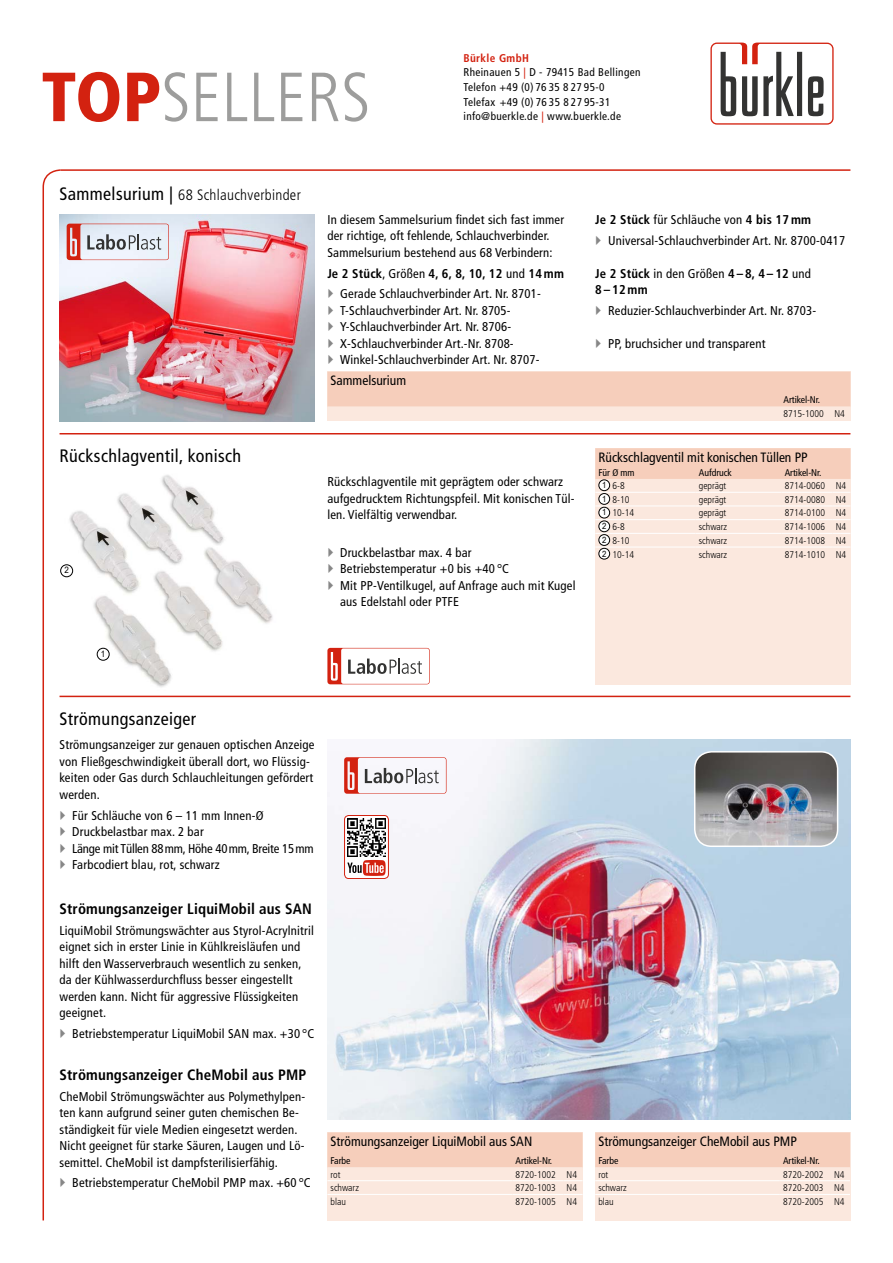
<style>
.page{position:relative;width:893px;height:1263px;background:#fff}
.page>*{position:absolute;margin:0;border:0;box-sizing:border-box;transform-origin:0 0}
.t1{font:300 condensed 69.45px "Frutiger";color:#9d9d9c}
.t2{font:condensed 18px "Frutiger";letter-spacing:.02em;color:#000}
.t3{font:700 condensed 15px "Frutiger";letter-spacing:.01em;color:#000}
.t4{font:300 condensed 15px "Frutiger";letter-spacing:.02em;color:#000}
.t5{font:condensed 13.5px "Frutiger";color:#000}
.t6{font:condensed 12.75px/16.5px "Frutiger";letter-spacing:.015em;color:#000}
.t7{font:700 condensed 12.75px/16.5px "Frutiger";letter-spacing:.015em;color:#000}
.t8{font:condensed 11.25px/14.7px "Frutiger";letter-spacing:.03em;color:#000}
.t9{font:300 condensed 9.75px "Frutiger";color:#000}
.t10{font:condensed 9.75px "Frutiger";letter-spacing:-.005em;color:#000}
.t11{font:8.7px "Arial Narrow";color:#000;scale:1.11 1}
.t12{font:8.55px/13.6px "Arial Narrow";color:#000;text-align:justify;scale:1.11 1}
.s1{font-weight:900;color:#d32210}
.s2{font-weight:400;font-size:18px}
.s3{font-weight:700;color:#d32210}
.s4{color:#d32210}
.s5{font-weight:700}
.s6{font-weight:400}
</style>
<div class="page">
<img style="left:327px;top:740px;width:523px;height:380px">
<hr style="left:60px;top:169px;width:790px;height:2px;background:#d32210">
<hr style="left:60px;top:433px;width:790px;height:1px;background:#d32210">
<hr style="left:60px;top:696px;width:790px;height:1px;background:#d32210">
<img style="left:169px;top:214px;width:146px;height:207px">
<img style="left:169px;top:475px;width:104px;height:208px">
<svg style="left:327px;top:648px;width:103px;height:36px"></svg>
<svg style="left:344px;top:757px;width:102px;height:37px"></svg>
<svg style="left:710px;top:43px;width:124px;height:82px"></svg>
<img style="left:695px;top:752px;width:143px;height:94px">
<div style="left:694px;top:751px;width:144px;height:96px;border:2px solid #fff;border-radius:17px"></div>
<div style="left:345px;top:815px;width:43px;height:63px;background:#fff;border-radius:4px"></div>
<div style="left:344px;top:815px;width:45px;height:64px;border:1px solid #d32210;border-radius:4px"></div>
<svg style="left:347px;top:860px;width:39px;height:16px"></svg>
<img style="left:347px;top:818px;width:39px;height:38px">
<div style="left:327px;top:372px;width:523px;height:49px;background:#fbe8de"></div>
<div style="left:327px;top:372px;width:523px;height:35px;background:#f6cebb"></div>
<div style="left:595px;top:448px;width:255px;height:237px;background:#fbe8de"></div>
<svg style="left:595px;top:448px;width:255px;height:112px"></svg>
<div style="left:599px;top:480px;width:11px;height:11px;background:#fff;border-radius:50%"></div>
<div style="left:598px;top:479px;width:12px;height:12px;border:1px solid #000;border-radius:50%"></div>
<div style="left:599px;top:493px;width:11px;height:11px;background:#fff;border-radius:50%"></div>
<div style="left:598px;top:493px;width:12px;height:12px;border:1px solid #000;border-radius:50%"></div>
<div style="left:599px;top:507px;width:11px;height:11px;background:#fff;border-radius:50%"></div>
<div style="left:598px;top:507px;width:12px;height:11px;border:1px solid #000;border-radius:50%"></div>
<div style="left:599px;top:521px;width:11px;height:11px;background:#fff;border-radius:50%"></div>
<div style="left:598px;top:521px;width:12px;height:11px;border:1px solid #000;border-radius:50%"></div>
<div style="left:599px;top:535px;width:11px;height:10px;background:#fff;border-radius:50%"></div>
<div style="left:598px;top:534px;width:12px;height:12px;border:1px solid #000;border-radius:50%"></div>
<div style="left:599px;top:548px;width:11px;height:11px;background:#fff;border-radius:50%"></div>
<div style="left:598px;top:548px;width:12px;height:11px;border:1px solid #000;border-radius:50%"></div>
<div style="left:327px;top:1132px;width:256px;height:88px;background:#fbe8de"></div>
<svg style="left:327px;top:1132px;width:256px;height:63px"></svg>
<div style="left:595px;top:1132px;width:255px;height:88px;background:#fbe8de"></div>
<svg style="left:595px;top:1132px;width:255px;height:63px"></svg>
<svg style="left:42px;top:169px;width:127px;height:1052px"></svg>
<h1 class="t1" style="left:42px;top:58px;width:330px"><span class="s1">TOP</span>SELLERS</h1>
<p class="t4" style="left:60px;top:186px;width:243px"><span class="s2">Sammelsurium |</span> 68 Schlauchverbinder</p>
<p class="t8" style="left:463px;top:50px;width:178px"><span class="s3">Bürkle GmbH<br></span>Rheinauen 5 <span class="s4">|</span> D - 79415 Bad Bellingen<br>Telefon +49 (0) 76 35 8 27 95-0<br>Telefax +49 (0) 76 35 8 27 95-31 info@buerkle.de <span class="s4">|</span> www.buerkle.de</p>
<h2 class="t2" style="left:60px;top:445px;width:183px">Rückschlagventil, konisch</h2>
<p class="t11" style="left:64px;top:564px;width:6px">2</p>
<p class="t11" style="left:101px;top:647px;width:6px">1</p>
<p class="t6" style="left:327px;top:211px;width:238px">In diesem Sammelsurium findet sich fast immer der richtige, oft fehlende, Schlauchverbinder.<br>Sammelsurium bestehend aus 68 Verbindern:</p>
<p class="t6" style="left:340px;top:263px;width:225px;line-height:20.7px;text-indent:-13px"><span class="s5">Je 2 Stück</span>, Größen <span class="s5">4, 6, 8, 10, 12</span> und <span class="s5">14mm<br></span>Gerade Schlauchverbinder Art. Nr. 8701-</p>
<p class="t6" style="left:340px;top:302px;width:201px">T-Schlauchverbinder Art. Nr. 8705- Y-Schlauchverbinder Art. Nr. 8706- X-Schlauchverbinder Art.-Nr. 8708- Winkel-Schlauchverbinder Art. Nr. 8707-</p>
<p class="t5" style="left:331px;top:372px;width:77px">Sammelsurium</p>
<p class="t6" style="left:327px;top:473px;width:249px">Rückschlagventile mit geprägtem oder schwarz aufgedrucktem Richtungspfeil. Mit konischen Tül&shy;len. Vielfältig verwendbar.</p>
<p class="t6" style="left:340px;top:544px;width:237px">Druckbelastbar max. 4 bar<br>Betriebstemperatur +0 bis +40 °C<br>Mit PP-Ventilkugel, auf Anfrage auch mit Kugel aus Edelstahl oder PTFE</p>
<p class="t6" style="left:608px;top:209px;width:239px;line-height:20.7px;text-indent:-13px"><span class="s5">Je 2 Stück</span> für Schläuche von <span class="s5">4 bis 17mm<br></span>Universal-Schlauchverbinder Art. Nr. 8700-0417</p>
<p class="t7" style="left:595px;top:265px;width:217px">Je 2 Stück <span class="s6">in den Größen</span> 4 – 8, 4 – 12 <span class="s6">und<br></span>8–12mm</p>
<p class="t6" style="left:608px;top:302px;width:210px">Reduzier-Schlauchverbinder Art. Nr. 8703-</p>
<p class="t6" style="left:608px;top:335px;width:159px">PP, bruchsicher und transparent</p>
<p class="t10" style="left:783px;top:394px;width:38px">Artikel-Nr.</p>
<p class="t9" style="left:783px;top:408px;width:63px">8715-1000 N4</p>
<p class="t5" style="left:598px;top:449px;width:211px">Rückschlagventil mit konischen Tüllen PP</p>
<p class="t10" style="left:598px;top:467px;width:38px">Für Ø mm</p>
<p class="t10" style="left:699px;top:467px;width:35px">Aufdruck</p>
<p class="t10" style="left:785px;top:467px;width:38px">Artikel-Nr.</p>
<p class="t9" style="left:613px;top:480px;width:14px">6-8</p>
<p class="t9" style="left:699px;top:480px;width:29px">geprägt</p>
<p class="t9" style="left:785px;top:480px;width:63px">8714-0060 N4</p>
<p class="t9" style="left:613px;top:494px;width:18px">8-10</p>
<p class="t9" style="left:699px;top:494px;width:29px">geprägt</p>
<p class="t9" style="left:785px;top:494px;width:63px">8714-0080 N4</p>
<p class="t9" style="left:613px;top:507px;width:23px">10-14</p>
<p class="t9" style="left:699px;top:507px;width:29px">geprägt</p>
<p class="t9" style="left:785px;top:507px;width:63px">8714-0100 N4</p>
<p class="t9" style="left:613px;top:521px;width:14px">6-8</p>
<p class="t9" style="left:699px;top:521px;width:30px">schwarz</p>
<p class="t9" style="left:785px;top:521px;width:63px">8714-1006 N4</p>
<p class="t9" style="left:613px;top:535px;width:18px">8-10</p>
<p class="t9" style="left:699px;top:535px;width:30px">schwarz</p>
<p class="t9" style="left:785px;top:535px;width:63px">8714-1008 N4</p>
<p class="t9" style="left:613px;top:549px;width:23px">10-14</p>
<p class="t9" style="left:699px;top:549px;width:30px">schwarz</p>
<p class="t9" style="left:785px;top:549px;width:63px">8714-1010 N4</p>
<p class="t12" style="left:602px;top:478px;width:5px">1<br>1<br>1<br>2<br>2<br>2</p>
<h2 class="t2" style="left:60px;top:708px;width:138px">Strömungsanzeiger</h2>
<p class="t6" style="left:60px;top:737px;width:257px">Strömungsanzeiger zur genauen optischen Anzeige von Fließgeschwindigkeit überall dort, wo Flüssig&shy;keiten oder Gas durch Schlauchleitungen gefördert werden.</p>
<p class="t6" style="left:72px;top:807px;width:243px">Für Schläuche von 6 – 11 mm Innen-Ø Druckbelastbar max. 2 bar<br>Länge mit Tüllen 88mm, Höhe 40mm, Breite 15mm Farbcodiert blau, rot, schwarz</p>
<p class="t3" style="left:60px;top:900px;width:254px">Strömungsanzeiger LiquiMobil aus SAN</p>
<p class="t6" style="left:60px;top:922px;width:256px">LiquiMobil Strömungswächter aus Styrol-Acrylnitril eignet sich in erster Linie in Kühlkreisläufen und hilft den Wasserverbrauch wesentlich zu senken, da der Kühlwasserdurchfluss besser eingestellt werden kann. Nicht für aggressive Flüssigkeiten geeignet.</p>
<p class="t6" style="left:72px;top:1025px;width:243px">Betriebstemperatur LiquiMobil SAN max. +30 °C</p>
<p class="t3" style="left:60px;top:1066px;width:248px">Strömungsanzeiger CheMobil aus PMP</p>
<p class="t6" style="left:60px;top:1088px;width:247px">CheMobil Strömungswächter aus Polymethylpen&shy;ten kann aufgrund seiner guten chemischen Be&shy;ständigkeit für viele Medien eingesetzt werden.<br>Nicht geeignet für starke Säuren, Laugen und Lö&shy;semittel. CheMobil ist dampfsterilisierfähig.</p>
<p class="t6" style="left:72px;top:1175px;width:240px">Betriebstemperatur CheMobil PMP max. +60 °C</p>
<p class="t5" style="left:331px;top:1133px;width:203px">Strömungsanzeiger LiquiMobil aus SAN</p>
<p class="t10" style="left:331px;top:1155px;width:21px">Farbe</p>
<p class="t10" style="left:516px;top:1155px;width:38px">Artikel-Nr.</p>
<p class="t9" style="left:331px;top:1168px;width:11px">rot</p>
<p class="t9" style="left:516px;top:1168px;width:63px">8720-1002 N4</p>
<p class="t9" style="left:331px;top:1182px;width:30px">schwarz</p>
<p class="t9" style="left:516px;top:1182px;width:63px">8720-1003 N4</p>
<p class="t9" style="left:331px;top:1196px;width:17px">blau</p>
<p class="t9" style="left:516px;top:1196px;width:63px">8720-1005 N4</p>
<p class="t5" style="left:598px;top:1133px;width:200px">Strömungsanzeiger CheMobil aus PMP</p>
<p class="t10" style="left:598px;top:1155px;width:21px">Farbe</p>
<p class="t10" style="left:783px;top:1155px;width:38px">Artikel-Nr.</p>
<p class="t9" style="left:598px;top:1168px;width:11px">rot</p>
<p class="t9" style="left:783px;top:1168px;width:63px">8720-2002 N4</p>
<p class="t9" style="left:598px;top:1182px;width:30px">schwarz</p>
<p class="t9" style="left:783px;top:1182px;width:63px">8720-2003 N4</p>
<p class="t9" style="left:598px;top:1196px;width:17px">blau</p>
<p class="t9" style="left:783px;top:1196px;width:63px">8720-2005 N4</p>
</div>
